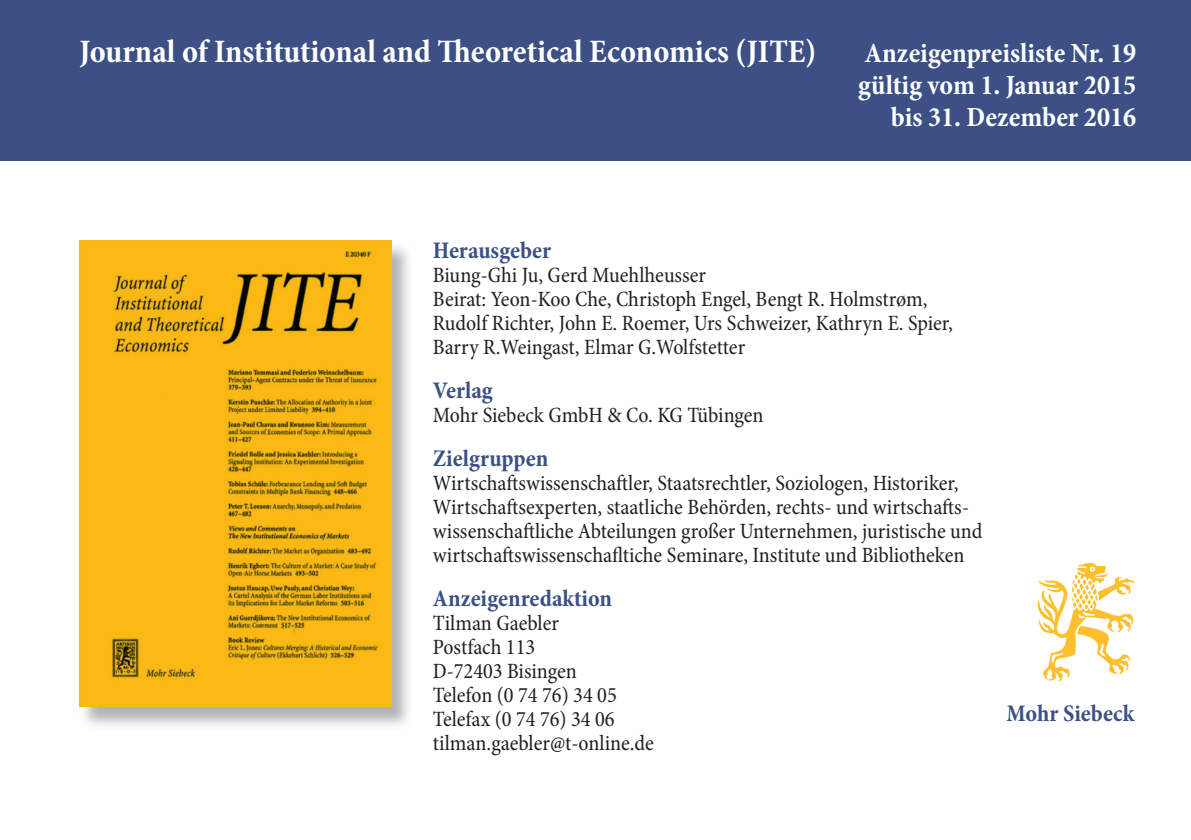
<style>
.page{position:relative;width:1191px;height:840px;background:#fff}
.page>*{position:absolute;margin:0;border:0;box-sizing:border-box;transform-origin:0 0}
.t1{font:700 condensed 33px "Minion Pro";color:#fff}
.t2{font:700 condensed 28px/32px "Minion Pro";letter-spacing:-.005em;color:#fff;text-align:right}
.t3{font:700 condensed 24px "Minion Pro";color:#3c5086}
.t4{font:condensed 22px/24px "Minion Pro";color:#231f20}
</style>
<div class="page">
<div style="left:0;top:0;width:1191px;height:160px;background:#3c5086"></div>
<hr style="left:0;top:159px;width:1191px;height:2px;background:#3c5086">
<img style="left:1037px;top:563px;width:98px;height:119px">
<img style="left:79px;top:242px;width:330px;height:484px">
<img style="left:79px;top:240px;width:312px;height:466px">
<h1 class="t1" style="left:79px;top:29px;width:738px">Journal of Institutional and Theoretical Economics (JITE)</h1>
<p class="t2" style="left:858px;top:36px;width:279px">Anzeigenpreisliste Nr. 19 gültig vom 1. Januar 2015 bis 31. Dezember 2016</p>
<p class="t3" style="left:433px;top:233px;width:120px">Herausgeber</p>
<p class="t4" style="left:433px;top:263px;width:521px">Biung-Ghi Ju, Gerd Muehlheusser<br>Beirat: Yeon-Koo Che, Christoph Engel, Bengt R. Holmstrøm, Rudolf Richter, John E. Roemer, Urs Schweizer, Kathryn E. Spier, Barry R.Weingast, Elmar G.Wolfstetter</p>
<p class="t3" style="left:433px;top:373px;width:61px">Verlag</p>
<p class="t4" style="left:433px;top:403px;width:332px">Mohr Siebeck GmbH &amp; Co. KG Tübingen</p>
<p class="t3" style="left:433px;top:441px;width:117px">Zielgruppen</p>
<p class="t4" style="left:433px;top:470px;width:551px">Wirtschaftswissenschaftler, Staatsrechtler, Soziologen, Historiker, Wirtschaftsexperten, staatliche Behörden, rechts- und wirtschafts&shy;wissenschaftliche Abteilungen großer Unternehmen, juristische und wirtschaftswissenschafltiche Seminare, Institute und Bibliotheken</p>
<p class="t3" style="left:433px;top:581px;width:181px">Anzeigenredaktion</p>
<p class="t4" style="left:433px;top:610px;width:222px">Tilman Gaebler<br>Postfach 113<br>D-72403 Bisingen<br>Telefon (0 74 76) 34 05<br>Telefax (0 74 76) 34 06 tilman.gaebler@t-online.de</p>
<p class="t3" style="left:1006px;top:696px;width:129px">Mohr Siebeck</p>
</div>
